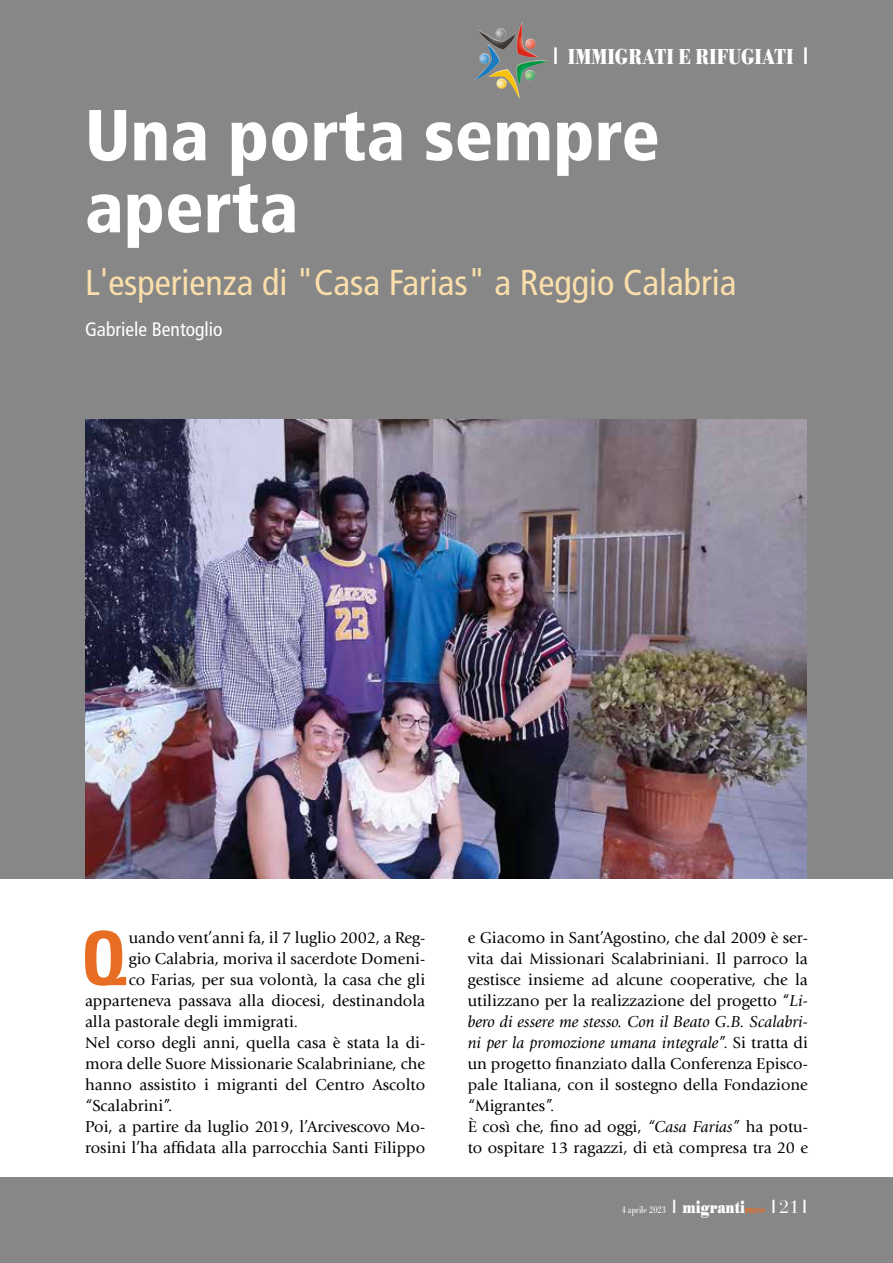
<style>
.page{position:relative;width:893px;height:1263px;background:#fff}
.page>*{position:absolute;margin:0;border:0;box-sizing:border-box;transform-origin:0 0}
.t1{font:700 condensed 74.7px "Univers LT Std";color:#e76d23}
.t2{font:900 condensed 72px/72px "Frutiger LT Std";color:#fff}
.t3{font:condensed 36px "Frutiger LT Std";color:#fbdfab}
.t4{font:700 22.5px "Bodoni URW";color:#fff;scale:.8 1}
.t5{font:condensed 19.5px "Frutiger LT Std";color:#fff}
.t6{font:18px "False Positive BRK";color:#fff}
.t7{font:16.5px/21px "Giovanni Std";color:#000}
.t8{font:10.5px "Bodoni URW";color:#fff;scale:.8 1}
.t9{font:700 7.5px "Bodoni URW";letter-spacing:.005em;color:#e76d23;scale:.8 1}
.s1{font-family:"False Positive BRK";font-weight:400}
.s2{font-style:italic}
.s3{font-family:"False Positive BRK";font-size:18px}
.s4{font-weight:700;font-size:18px}
.s5{font-family:"Bauer Bodoni Std"}
</style>
<div class="page">
<div style="left:0;top:0;width:893px;height:878px;background:#878787"></div>
<div style="left:0;top:1178px;width:893px;height:85px;background:#878787"></div>
<img style="left:85px;top:420px;width:721px;height:458px">
<img style="left:474px;top:21px;width:74px;height:77px">
<h3 class="t4" style="left:554px;top:43px;width:319px"><span class="s1">1</span> IMMIGRATI E RIFUGIATI <span class="s1">1</span></h3>
<h2 class="t2" style="left:85px;top:99px;width:576px">Una porta sempre aperta</h2>
<h3 class="t3" style="left:85px;top:262px;width:653px">L'esperienza di "Casa Farias" a Reggio Calabria</h3>
<p class="t5" style="left:85px;top:318px;width:139px">Gabriele Bentoglio</p>
<h1 class="t1" style="left:81px;top:913px;width:47px">Q</h1>
<p class="t7" style="left:129px;top:927px;width:298px">uando vent’anni fa, il 7 luglio 2002, a Reg-</p>
<p class="t7" style="left:129px;top:948px;width:298px">gio Calabria, moriva il sacerdote Domeni-</p>
<p class="t7" style="left:129px;top:969px;width:298px">co Farias, per sua volontà, la casa che gli</p>
<p class="t7" style="left:85px;top:990px;width:342px">apparteneva passava alla diocesi, destinandola</p>
<p class="t7" style="left:85px;top:1011px;width:215px">alla pastorale degli immigrati.</p>
<p class="t7" style="left:85px;top:1032px;width:342px">Nel corso degli anni, quella casa è stata la di-</p>
<p class="t7" style="left:85px;top:1053px;width:342px">mora delle Suore Missionarie Scalabriniane, che</p>
<p class="t7" style="left:85px;top:1074px;width:342px">hanno assistito i migranti del Centro Ascolto</p>
<p class="t7" style="left:85px;top:1095px;width:89px">“Scalabrini”.</p>
<p class="t7" style="left:85px;top:1116px;width:342px">Poi, a partire da luglio 2019, l’Arcivescovo Mo-</p>
<p class="t7" style="left:85px;top:1137px;width:342px">rosini l’ha affidata alla parrocchia Santi Filippo</p>
<p class="t7" style="left:468px;top:927px;width:342px">e Giacomo in Sant’Agostino, che dal 2009 è ser&shy;vita dai Missionari Scalabriniani. Il parroco la gestisce insieme ad alcune cooperative, che la utilizzano per la realizzazione del progetto “<span class="s2">Li&shy;bero di essere me stesso. Con il Beato G.B. Scalabri&shy;ni per la promozione umana integrale</span>”. Si tratta di un progetto finanziato dalla Conferenza Episco&shy;pale Italiana, con il sostegno della Fondazione “Migrantes”.<br>È così che, fino ad oggi, <span class="s2">“Casa Farias”</span> ha potu&shy;to ospitare 13 ragazzi, di età compresa tra 20 e</p>
<p class="t8" style="left:622px;top:1203px;width:156px">4 aprile 2023 <span class="s3">1</span> <span class="s4">migranti</span></p>
<p class="t9" style="left:745px;top:1206px;width:27px">PRESS</p>
<p class="t6" style="left:772px;top:1197px;width:36px">1<span class="s5">21</span>1</p>
</div>
